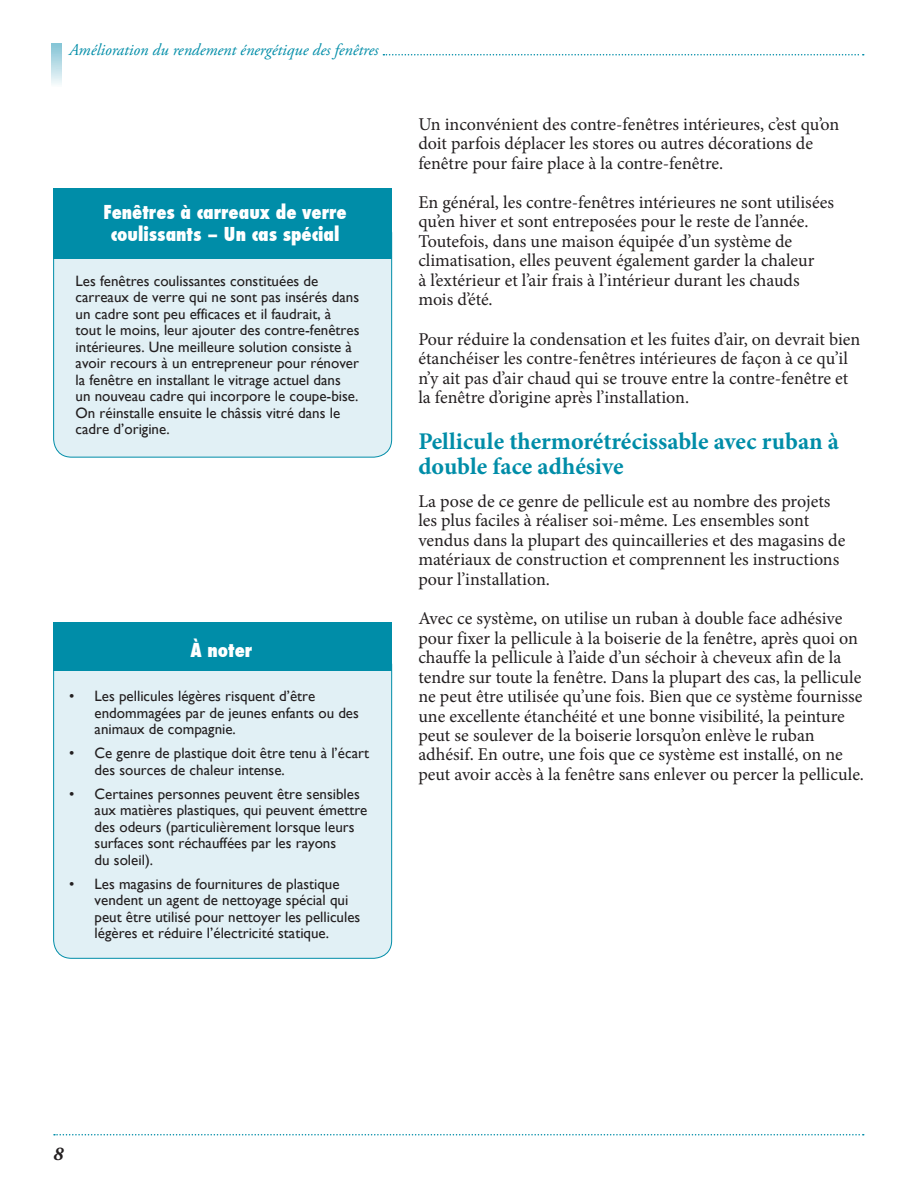
<style>
.page{position:relative;width:918px;height:1188px;background:#fff}
.page>*{position:absolute;margin:0;border:0;box-sizing:border-box;transform-origin:0 0}
.t1{font:700 24px/25.5px "Minion Pro";color:#008da8}
.t2{font:italic 700 19.5px "Adobe Garamond Pro";color:#231f20}
.t3{font:800 condensed 18.75px/22.5px "Futura";color:#fff;text-align:center}
.t4{font:18px/19.5px "Minion Pro";color:#231f20}
.t5{font:italic 16.5px "Adobe Garamond Pro";color:#008da8}
.t6{font:15px/16.5px "Gill Sans";color:#231f20}
</style>
<div class="page">
<svg style="left:54px;top:1134px;width:810px;height:2px"></svg>
<svg style="left:383px;top:54px;width:481px;height:2px"></svg>
<svg style="left:51px;top:43px;width:10px;height:42px"></svg>
<div style="left:54px;top:215px;width:338px;height:242px;background:#e1f0f5;border-radius:18px"></div>
<div style="left:53px;top:188px;width:339px;height:70px;background:#008da8"></div>
<div style="left:54px;top:647px;width:338px;height:311px;background:#e1f0f5;border-radius:18px"></div>
<div style="left:53px;top:622px;width:339px;height:49px;background:#008da8"></div>
<p class="t5" style="left:69px;top:40px;width:311px">Amélioration du rendement énergétique des fenêtres</p>
<h1 class="t3" style="left:104px;top:201px;width:245px">Fenêtres à carreaux de verre coulissants – Un cas spécial</h1>
<h1 class="t6" style="left:76px;top:272px;width:285px">Les fenêtres coulissantes constituées de carreaux de verre qui ne sont pas insérés dans un cadre sont peu efficaces et il faudrait, à tout le moins, leur ajouter des contre-fenêtres intérieures. Une meilleure solution consiste à avoir recours à un entrepreneur pour rénover la fenêtre en installant le vitrage actuel dans un nouveau cadre qui incorpore le coupe-bise.<br>On réinstalle ensuite le châssis vitré dans le cadre d’origine.</h1>
<h1 class="t3" style="left:191px;top:639px;width:63px">À noter</h1>
<p class="t6" style="left:95px;top:688px;width:266px;text-indent:-26px">• Les pellicules légères risquent d’être endommagées par de jeunes enfants ou des animaux de compagnie.</p>
<p class="t6" style="left:95px;top:745px;width:276px;text-indent:-26px">• Ce genre de plastique doit être tenu à l’écart des sources de chaleur intense.</p>
<p class="t6" style="left:95px;top:785px;width:274px;text-indent:-26px">• Certaines personnes peuvent être sensibles aux matières plastiques, qui peuvent émettre des odeurs (particulièrement lorsque leurs surfaces sont réchauffées par les rayons<br>du soleil).</p>
<p class="t6" style="left:95px;top:875px;width:267px;text-indent:-26px">• Les magasins de fournitures de plastique vendent un agent de nettoyage spécial qui peut être utilisé pour nettoyer les pellicules légères et réduire l’électricité statique.</p>
<p class="t4" style="left:418px;top:114px;width:422px">Un inconvénient des contre-fenêtres intérieures, c’est qu’on doit parfois déplacer les stores ou autres décorations de fenêtre pour faire place à la contre-fenêtre.</p>
<p class="t4" style="left:418px;top:193px;width:417px">En général, les contre-fenêtres intérieures ne sont utilisées qu’en hiver et sont entreposées pour le reste de l’année.<br>Toutefois, dans une maison équipée d’un système de climatisation, elles peuvent également garder la chaleur<br>à l’extérieur et l’air frais à l’intérieur durant les chauds mois d’été.</p>
<p class="t4" style="left:418px;top:329px;width:444px">Pour réduire la condensation et les fuites d’air, on devrait bien étanchéiser les contre-fenêtres intérieures de façon à ce qu’il n’y ait pas d’air chaud qui se trouve entre la contre-fenêtre et la fenêtre d’origine après l’installation.</p>
<h3 class="t1" style="left:418px;top:428px;width:422px">Pellicule thermorétrécissable avec ruban à double face adhésive</h3>
<p class="t4" style="left:418px;top:491px;width:429px">La pose de ce genre de pellicule est au nombre des projets les plus faciles à réaliser soi-même. Les ensembles sont vendus dans la plupart des quincailleries et des magasins de matériaux de construction et comprennent les instructions pour l’installation.</p>
<p class="t4" style="left:418px;top:609px;width:447px">Avec ce système, on utilise un ruban à double face adhésive pour fixer la pellicule à la boiserie de la fenêtre, après quoi on chauffe la pellicule à l’aide d’un séchoir à cheveux afin de la tendre sur toute la fenêtre. Dans la plupart des cas, la pellicule ne peut être utilisée qu’une fois. Bien que ce système fournisse une excellente étanchéité et une bonne visibilité, la peinture peut se soulever de la boiserie lorsqu’on enlève le ruban adhésif. En outre, une fois que ce système est installé, on ne peut avoir accès à la fenêtre sans enlever ou percer la pellicule.</p>
<p class="t2" style="left:53px;top:1142px;width:12px">8</p>
</div>
